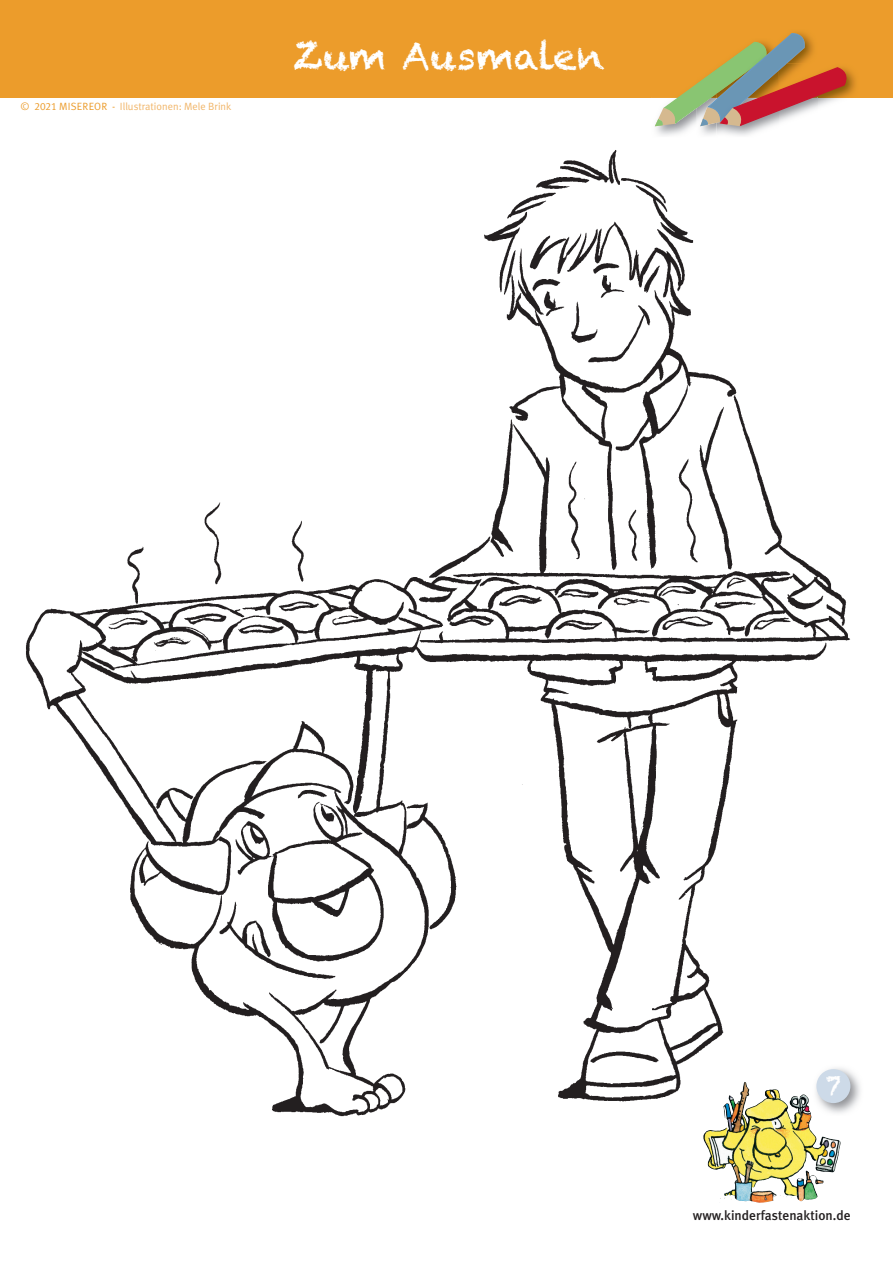
<style>
.page{position:relative;width:893px;height:1263px;background:#fff}
.page>*{position:absolute;margin:0;border:0;box-sizing:border-box;transform-origin:0 0}
.t1{font:37.5px "Chalkduster";color:#fff}
.t2{font:25.5px "Chalkduster";color:#fff}
.t3{font:500 13.5px "Meta Plus";color:#231f20}
.t4{font:10.5px "Meta Plus Normal";color:#f1b568}
.s1{color:#ec9c2b}
.s2{font-family:"Meta Plus Normal Caps";color:#ec9c2b}
</style>
<div class="page">
<div style="left:0;top:0;width:893px;height:98px;background:#ec9c2b"></div>
<img style="left:651px;top:97px;width:117px;height:39px">
<img style="left:851px;top:72px;width:5px;height:22px">
<svg style="left:655px;top:33px;width:196px;height:94px"></svg>
<img style="left:26px;top:150px;width:735px;height:977px">
<img style="left:717px;top:1082px;width:27px;height:48px">
<img style="left:816px;top:1068px;width:44px;height:45px">
<div style="left:816px;top:1069px;width:34px;height:34px;background:#cddae8;border-radius:50%"></div>
<p class="t4" style="left:21px;top:101px;width:212px"><span class="s1">©</span> <span class="s2">2021</span> <span class="s1">MISEREOR -</span> Illustrationen: Mele Brink</p>
<h1 class="t1" style="left:293px;top:34px;width:313px">Zum Ausmalen</h1>
<h2 class="t2" style="left:826px;top:1070px;width:17px">7</h2>
<p class="t3" style="left:693px;top:1207px;width:159px">www.kinderfastenaktion.de</p>
</div>
